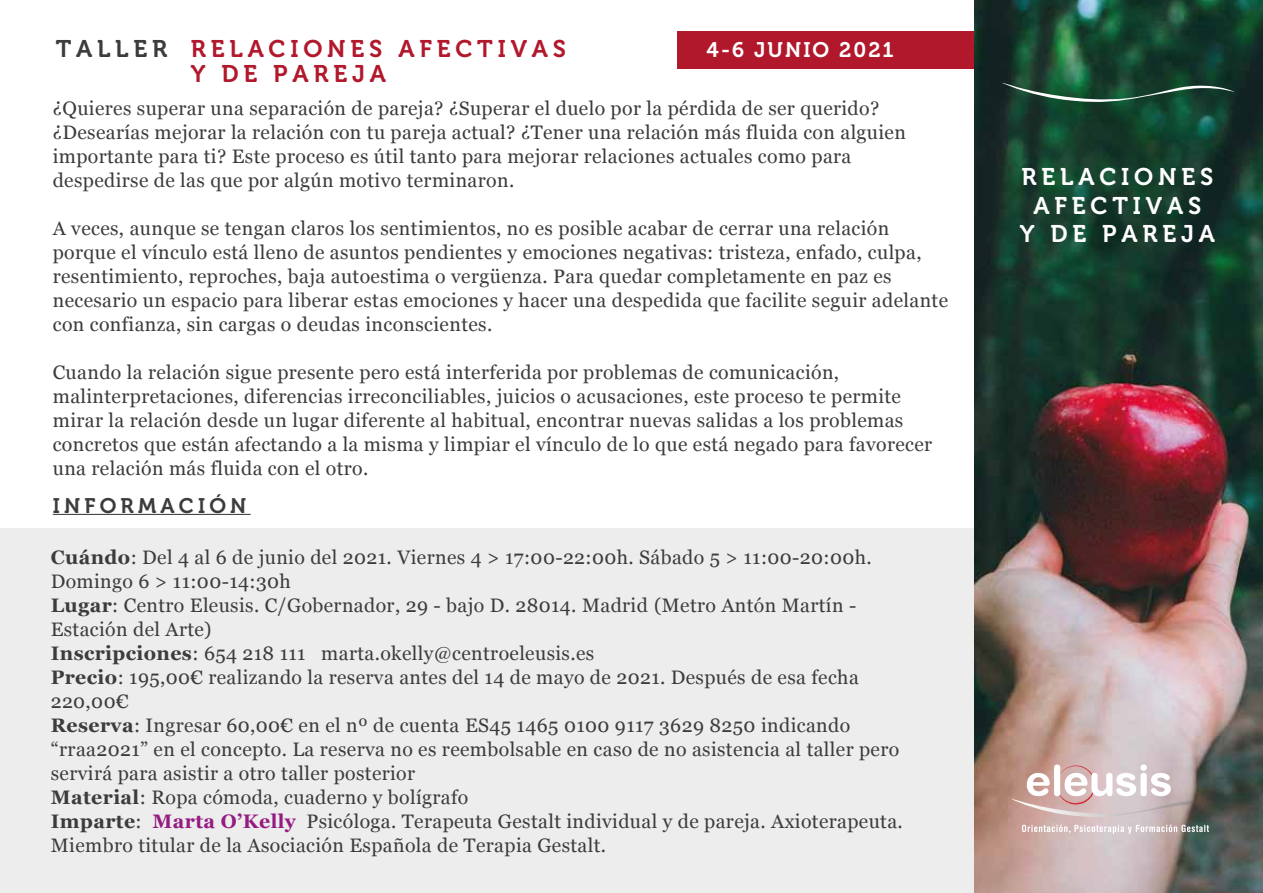
<style>
.page{position:relative;width:1263px;height:893px;background:#fff}
.page>*{position:absolute;margin:0;border:0;box-sizing:border-box;transform-origin:0 0}
.t1{font:24px "Museo 700";letter-spacing:.2em;color:#b1182c}
.t2{font:24px/28.8px "Museo 700";letter-spacing:.2em;color:#fff;text-align:center}
.t3{font:21px "Museo 700";letter-spacing:.1em;color:#fff}
.t4{font:21px "Museo 700";letter-spacing:.2em;color:#3c3c3b}
.t5{font:19.5px/24px "Georgia";letter-spacing:.02em;color:#3c3c3b}
.s1{color:#3c3c3b}
.s2{font-weight:700}
.s3{font-weight:700;color:#951b81}
</style>
<div class="page">
<div style="left:678px;top:32px;width:343px;height:37px;background:#b1182c"></div>
<div style="left:0;top:528px;width:998px;height:365px;background:#ededed"></div>
<img style="left:974px;top:0;width:288px;height:893px">
<svg style="left:1002px;top:83px;width:232px;height:19px;background:#2e5845"></svg>
<hr style="left:53px;top:514px;width:198px;height:1px;background:#3c3c3b">
<svg style="left:1012px;top:764px;width:213px;height:53px"></svg>
<svg style="left:1022px;top:824px;width:187px;height:10px;background:#cdc1c1"></svg>
<p class="t1" style="left:56px;top:35px;width:512px"><span class="s1">TALLER</span> RELACIONES AFECTIVAS</p>
<p class="t3" style="left:707px;top:38px;width:189px">4-6 JUNIO 2021</p>
<p class="t1" style="left:191px;top:61px;width:197px">Y DE PAREJA</p>
<p class="t5" style="left:53px;top:96px;width:855px">¿Quieres superar una separación de pareja? ¿Superar el duelo por la pérdida de ser querido? ¿Desearías mejorar la relación con tu pareja actual? ¿Tener una relación más fluida con alguien importante para ti? Este proceso es útil tanto para mejorar relaciones actuales como para despedirse de las que por algún motivo terminaron.</p>
<p class="t5" style="left:53px;top:216px;width:897px">A veces, aunque se tengan claros los sentimientos, no es posible acabar de cerrar una relación porque el vínculo está lleno de asuntos pendientes y emociones negativas: tristeza, enfado, culpa, resentimiento, reproches, baja autoestima o vergüenza. Para quedar completamente en paz es necesario un espacio para liberar estas emociones y hacer una despedida que facilite seguir adelante con confianza, sin cargas o deudas inconscientes.</p>
<p class="t5" style="left:53px;top:360px;width:881px">Cuando la relación sigue presente pero está interferida por problemas de comunicación, malinterpretaciones, diferencias irreconciliables, juicios o acusaciones, este proceso te permite mirar la relación desde un lugar diferente al habitual, encontrar nuevas salidas a los problemas concretos que están afectando a la misma y limpiar el vínculo de lo que está negado para favorecer una relación más fluida con el otro.</p>
<p class="t4" style="left:53px;top:494px;width:195px">INFORMACIÓN</p>
<p class="t5" style="left:51px;top:546px;width:854px"><span class="s2">Cuándo</span>: Del 4 al 6 de junio del 2021. Viernes 4 &gt; 17:00-22:00h. Sábado 5 &gt; 11:00-20:00h.<br>Domingo 6 &gt; 11:00-14:30h<br><span class="s2">Lugar</span>: Centro Eleusis. C/Gobernador, 29 - bajo D. 28014. Madrid (Metro Antón Martín - Estación del Arte)<br><span class="s2">Inscripciones</span>: 654 218 111 marta.okelly@centroeleusis.es<br><span class="s2">Precio</span>: 195,00€ realizando la reserva antes del 14 de mayo de 2021. Después de esa fecha 220,00€<br><span class="s2">Reserva</span>: Ingresar 60,00€ en el nº de cuenta ES45 1465 0100 9117 3629 8250 indicando “rraa2021” en el concepto. La reserva no es reembolsable en caso de no asistencia al taller pero servirá para asistir a otro taller posterior<br><span class="s2">Material</span>: Ropa cómoda, cuaderno y bolígrafo<br><span class="s2">Imparte</span>: <span class="s3">Marta O’Kelly</span> Psicóloga. Terapeuta Gestalt individual y de pareja. Axioterapeuta.<br>Miembro titular de la Asociación Española de Terapia Gestalt.</p>
<p class="t2" style="left:1020px;top:162px;width:197px">RELACIONES<br>AFECTIVAS<br>Y DE PAREJA</p>
</div>
